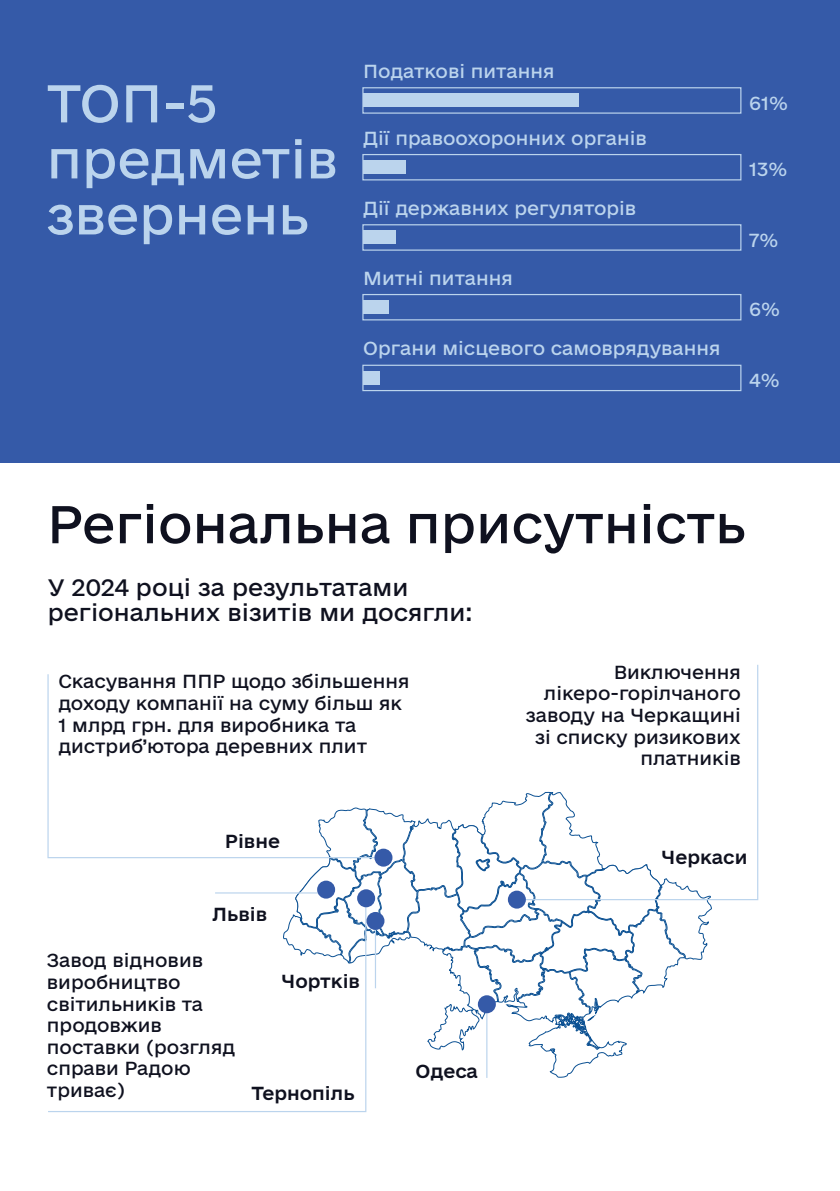
<style>
.page{position:relative;width:840px;height:1191px;background:#fff}
.page>*{position:absolute;margin:0;border:0;box-sizing:border-box;transform-origin:0 0}
.t1{font:50px "e Ukraine Regular";color:#0f111f}
.t2{font:50px/56px "e Ukraine Regular";color:#bbd4ed}
.t3{font:22.6px/25.2px "e Ukraine Regular";color:#0f111f}
.t4{font:18px/21.6px "e Ukraine Regular";color:#0f111f}
.t5{font:18px "e Ukraine Regular";color:#bbd4ed}
.t6{font:18px "e Ukraine Medium";color:#0f111f}
</style>
<div class="page">
<div style="left:0;top:0;width:839px;height:462px;background:#355aa8"></div>
<svg style="left:283px;top:800px;width:428px;height:278px"></svg>
<svg style="left:48px;top:896px;width:319px;height:216px"></svg>
<hr style="left:486px;top:1004px;width:1px;height:74px;background:#bbd4ed">
<hr style="left:374px;top:920px;width:2px;height:68px;background:#bbd4ed">
<hr style="left:215px;top:892px;width:113px;height:1px;background:#bbd4ed">
<svg style="left:47px;top:674px;width:338px;height:185px"></svg>
<div style="left:362px;top:87px;width:379px;height:27px;border:1px solid #bbd4ed"></div>
<div style="left:363px;top:94px;width:215px;height:13px;background:#bbd4ed"></div>
<div style="left:362px;top:154px;width:379px;height:26px;border:1px solid #bbd4ed"></div>
<div style="left:363px;top:160px;width:43px;height:14px;background:#bbd4ed"></div>
<div style="left:362px;top:224px;width:379px;height:27px;border:1px solid #bbd4ed"></div>
<div style="left:363px;top:231px;width:32px;height:13px;background:#bbd4ed"></div>
<div style="left:362px;top:294px;width:379px;height:26px;border:1px solid #bbd4ed"></div>
<div style="left:363px;top:300px;width:26px;height:14px;background:#bbd4ed"></div>
<div style="left:362px;top:365px;width:379px;height:26px;border:1px solid #bbd4ed"></div>
<div style="left:363px;top:371px;width:16px;height:14px;background:#bbd4ed"></div>
<svg style="left:515px;top:664px;width:243px;height:237px"></svg>
<div style="left:317px;top:880px;width:18px;height:18px;background:#355aa8;border-radius:50%"></div>
<div style="left:477px;top:995px;width:18px;height:18px;background:#355aa8;border-radius:50%"></div>
<div style="left:507px;top:890px;width:18px;height:18px;background:#355aa8;border-radius:50%"></div>
<div style="left:357px;top:889px;width:18px;height:18px;background:#355aa8;border-radius:50%"></div>
<div style="left:374px;top:848px;width:18px;height:18px;background:#355aa8;border-radius:50%"></div>
<div style="left:366px;top:912px;width:18px;height:18px;background:#355aa8;border-radius:50%"></div>
<h1 class="t2" style="left:47px;top:77px;width:292px">ТОП-5 предметів звернень</h1>
<p class="t5" style="left:363px;top:60px;width:193px">Податкові питання</p>
<p class="t5" style="left:363px;top:127px;width:285px">Дії правоохоронних органів</p>
<p class="t5" style="left:363px;top:197px;width:274px">Дії державних регуляторів</p>
<p class="t5" style="left:363px;top:267px;width:151px">Митні питання</p>
<p class="t5" style="left:363px;top:338px;width:359px">Органи місцевого самоврядування</p>
<p class="t5" style="left:748px;top:92px;width:40px">61%</p>
<p class="t5" style="left:748px;top:159px;width:40px">13%</p>
<p class="t5" style="left:748px;top:229px;width:31px">7%</p>
<p class="t5" style="left:748px;top:299px;width:32px">6%</p>
<p class="t5" style="left:748px;top:369px;width:32px">4%</p>
<h1 class="t1" style="left:47px;top:494px;width:700px">Регіональна присутність</h1>
<p class="t3" style="left:48px;top:576px;width:426px">У 2024 році за результатами регіональних візитів ми досягли:</p>
<p class="t4" style="left:58px;top:671px;width:352px">Скасування ППР щодо збільшення доходу компанії на суму більш як<br>1 млрд грн. для виробника та дистриб’ютора деревних плит</p>
<p class="t6" style="left:225px;top:830px;width:57px">Рівне</p>
<p class="t6" style="left:212px;top:903px;width:56px">Львів</p>
<p class="t4" style="left:47px;top:950px;width:190px">Завод відновив виробництво світильників та продовжив поставки (розгляд справи Радою триває)</p>
<p class="t6" style="left:281px;top:970px;width:80px">Чортків</p>
<p class="t6" style="left:251px;top:1082px;width:104px">Тернопіль</p>
<p class="t6" style="left:415px;top:1060px;width:64px">Одеса</p>
<p class="t4" style="left:525px;top:662px;width:216px;text-align:right">Виключення лікеро-горілчаного заводу на Черкащині зі списку ризикових платників</p>
<p class="t6" style="left:661px;top:846px;width:87px">Черкаси</p>
</div>
